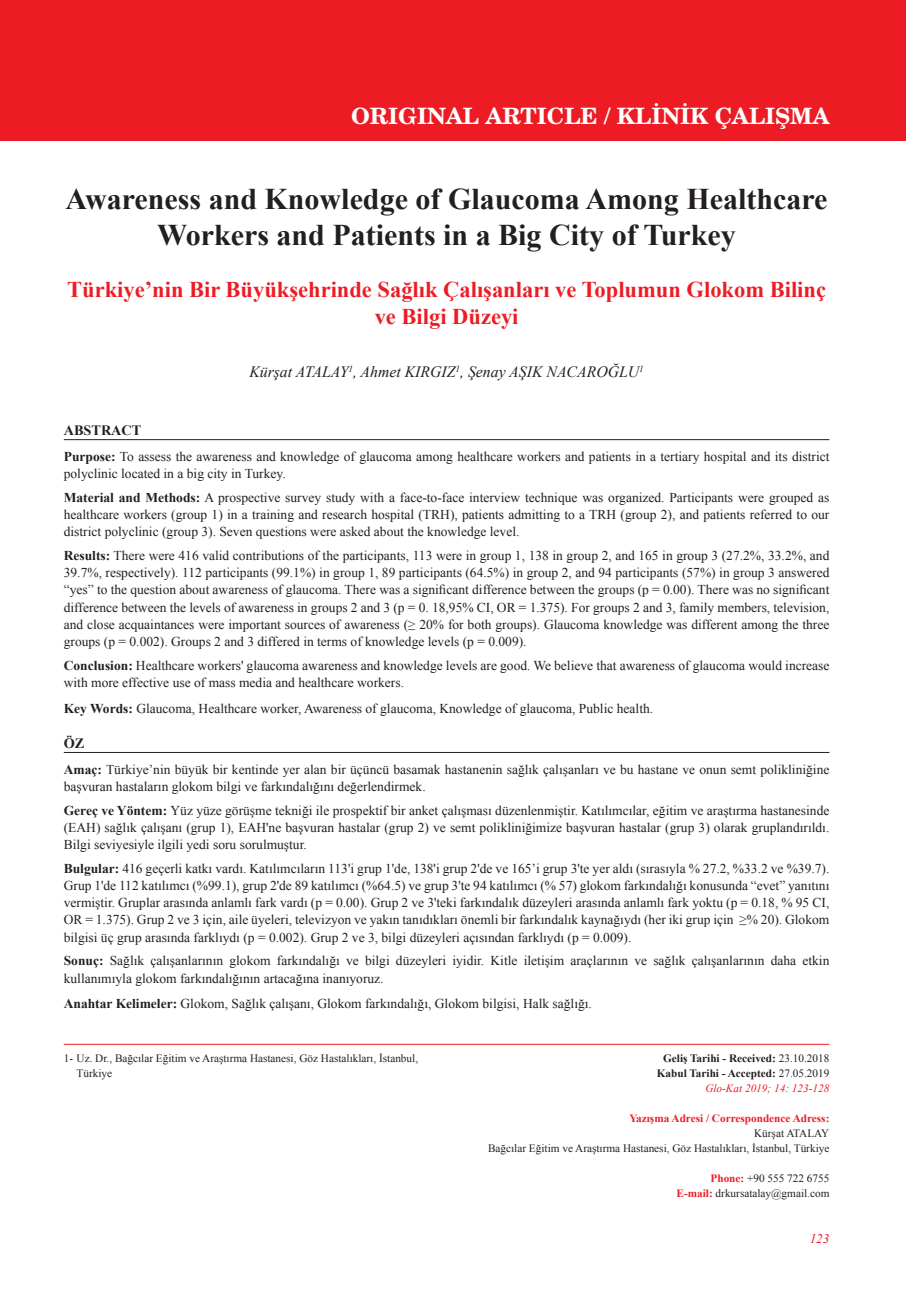
<style>
.page{position:relative;width:906px;height:1289px;background:#fff}
.page>*{position:absolute;margin:0;border:0;box-sizing:border-box;transform-origin:0 0}
.t1{font:700 30px/36px "Times New Roman";color:#231f20;text-align:center}
.t2{font:700 22.5px/27px "Times New Roman";color:#ed1c24;text-align:center}
.t3{font:700 22.5px "Te X Gyre Schola";color:#fff}
.t4{font:italic 15.75px "Times New Roman";color:#231f20}
.t5{font:700 14.25px "Times New Roman";color:#231f20}
.t6{font:13.5px/17.2px "Times New Roman";color:#231f20}
.t7{font:italic 13.2px "Times New Roman";color:#ed1c24}
.t8{font:11.25px/15px "Times New Roman";color:#231f20;text-align:right}
.t9{font:700 11.25px/15px "Times New Roman";color:#231f20;text-align:right}
.t10{font:700 11.25px "Times New Roman";color:#ed1c24}
.s1{font-weight:700}
.s2{font-weight:400}
.s3{font-weight:400;font-style:italic;color:#ed1c24}
.s4{font-weight:700;color:#ed1c24}
</style>
<div class="page">
<div style="left:0;top:0;width:906px;height:140px;background:#ed1c24"></div>
<hr style="left:64px;top:1043px;width:765px;height:1px;background:#ed1c24">
<hr style="left:64px;top:439px;width:765px;height:1px;background:#231f20">
<hr style="left:64px;top:752px;width:765px;height:1px;background:#231f20">
<h2 class="t3" style="left:351px;top:106px;width:480px">ORIGINAL ARTICLE / KLİNİK ÇALIŞMA</h2>
<h1 class="t1" style="left:66px;top:181px;width:763px">Awareness and Knowledge of Glaucoma Among Healthcare<br>Workers and Patients in a Big City of Turkey</h1>
<h2 class="t2" style="left:67px;top:276px;width:760px">Türkiye’nin Bir Büyükşehrinde Sağlık Çalışanları ve Toplumun Glokom Bilinç ve Bilgi Düzeyi</h2>
<p class="t4" style="left:249px;top:363px;width:396px">Kürşat ATALAY<sup>1</sup>, Ahmet KIRGIZ<sup>1</sup>, Şenay AŞIK NACAROĞLU<sup>1</sup></p>
<p class="t5" style="left:64px;top:422px;width:79px">ABSTRACT</p>
<p class="t6" style="left:64px;top:447px;width:767px"><span class="s1">Purpose:</span> To assess the awareness and knowledge of glaucoma among healthcare workers and patients in a tertiary hospital and its district polyclinic located in a big city in Turkey.</p>
<p class="t6" style="left:64px;top:488px;width:767px;text-align:justify"><span class="s1">Material and Methods:</span> A prospective survey study with a face-to-face interview technique was organized. Participants were grouped as healthcare workers (group 1) in a training and research hospital (TRH), patients admitting to a TRH (group 2), and patients referred to our district polyclinic (group 3). Seven questions were asked about the knowledge level.</p>
<p class="t6" style="left:64px;top:546px;width:767px;text-align:justify"><span class="s1">Results:</span> There were 416 valid contributions of the participants, 113 were in group 1, 138 in group 2, and 165 in group 3 (27.2%, 33.2%, and 39.7%, respectively). 112 participants (99.1%) in group 1, 89 participants (64.5%) in group 2, and 94 participants (57%) in group 3 answered “yes” to the question about awareness of glaucoma. There was a significant difference between the groups (p = 0.00). There was no significant difference between the levels of awareness in groups 2 and 3 (p = 0. 18,95% CI, OR = 1.375). For groups 2 and 3, family members, television, and close acquaintances were important sources of awareness (≥ 20% for both groups). Glaucoma knowledge was different among the three groups (p = 0.002). Groups 2 and 3 differed in terms of knowledge levels (p = 0.009).</p>
<p class="t6" style="left:64px;top:656px;width:767px"><span class="s1">Conclusion:</span> Healthcare workers' glaucoma awareness and knowledge levels are good. We believe that awareness of glaucoma would increase with more effective use of mass media and healthcare workers.</p>
<p class="t6" style="left:64px;top:699px;width:591px"><span class="s1">Key Words:</span> Glaucoma, Healthcare worker, Awareness of glaucoma, Knowledge of glaucoma, Public health.</p>
<p class="t5" style="left:64px;top:735px;width:22px">ÖZ</p>
<p class="t6" style="left:64px;top:760px;width:767px"><span class="s1">Amaç:</span> Türkiye’nin büyük bir kentinde yer alan bir üçüncü basamak hastanenin sağlık çalışanları ve bu hastane ve onun semt polikliniğine başvuran hastaların glokom bilgi ve farkındalığını değerlendirmek.</p>
<p class="t6" style="left:64px;top:801px;width:767px;text-align:justify"><span class="s1">Gereç ve Yöntem:</span> Yüz yüze görüşme tekniği ile prospektif bir anket çalışması düzenlenmiştir. Katılımcılar, eğitim ve araştırma hastanesinde (EAH) sağlık çalışanı (grup 1), EAH'ne başvuran hastalar (grup 2) ve semt polikliniğimize başvuran hastalar (grup 3) olarak gruplandırıldı.<br>Bilgi seviyesiyle ilgili yedi soru sorulmuştur.</p>
<p class="t6" style="left:64px;top:859px;width:767px;text-align:justify"><span class="s1">Bulgular:</span> 416 geçerli katkı vardı. Katılımcıların 113'i grup 1'de, 138'i grup 2'de ve 165’i grup 3'te yer aldı (sırasıyla % 27.2, %33.2 ve %39.7).<br>Grup 1'de 112 katılımcı (%99.1), grup 2'de 89 katılımcı (%64.5) ve grup 3'te 94 katılımcı (% 57) glokom farkındalığı konusunda “evet” yanıtını vermiştir. Gruplar arasında anlamlı fark vardı (p = 0.00). Grup 2 ve 3'teki farkındalık düzeyleri arasında anlamlı fark yoktu (p = 0.18, % 95 CI, OR = 1.375). Grup 2 ve 3 için, aile üyeleri, televizyon ve yakın tanıdıkları önemli bir farkındalık kaynağıydı (her iki grup için ≥% 20). Glokom bilgisi üç grup arasında farklıydı (p = 0.002). Grup 2 ve 3, bilgi düzeyleri açısından farklıydı (p = 0.009).</p>
<p class="t6" style="left:64px;top:952px;width:767px"><span class="s1">Sonuç:</span> Sağlık çalışanlarının glokom farkındalığı ve bilgi düzeyleri iyidir. Kitle iletişim araçlarının ve sağlık çalışanlarının daha etkin kullanımıyla glokom farkındalığının artacağına inanıyoruz.</p>
<p class="t6" style="left:64px;top:995px;width:530px"><span class="s1">Anahtar Kelimeler:</span> Glokom, Sağlık çalışanı, Glokom farkındalığı, Glokom bilgisi, Halk sağlığı.</p>
<p class="t8" style="left:77px;top:1050px;width:343px;text-align:left;text-indent:-13px">1- Uz. Dr., Bağcılar Eğitim ve Araştırma Hastanesi, Göz Hastalıkları, İstanbul,<br>Türkiye</p>
<p class="t9" style="left:657px;top:1050px;width:174px">Geliş Tarihi - Received: <span class="s2">23.10.2018<br></span>Kabul Tarihi - Accepted: <span class="s2">27.05.2019<br></span><span class="s3">Glo-Kat 2019; 14: 123-128</span></p>
<p class="t10" style="left:629px;top:1111px;width:201px">Yazışma Adresi / Correspondence Adress:</p>
<p class="t8" style="left:488px;top:1125px;width:343px">Kürşat ATALAY<br>Bağcılar Eğitim ve Araştırma Hastanesi, Göz Hastalıkları, İstanbul, Türkiye</p>
<p class="t8" style="left:676px;top:1170px;width:154px"><span class="s4">Phone:</span> +90 555 722 6755<br><span class="s4">E-mail:</span> drkursatalay@gmail.com</p>
<p class="t7" style="left:809px;top:1230px;width:21px">123</p>
</div>
